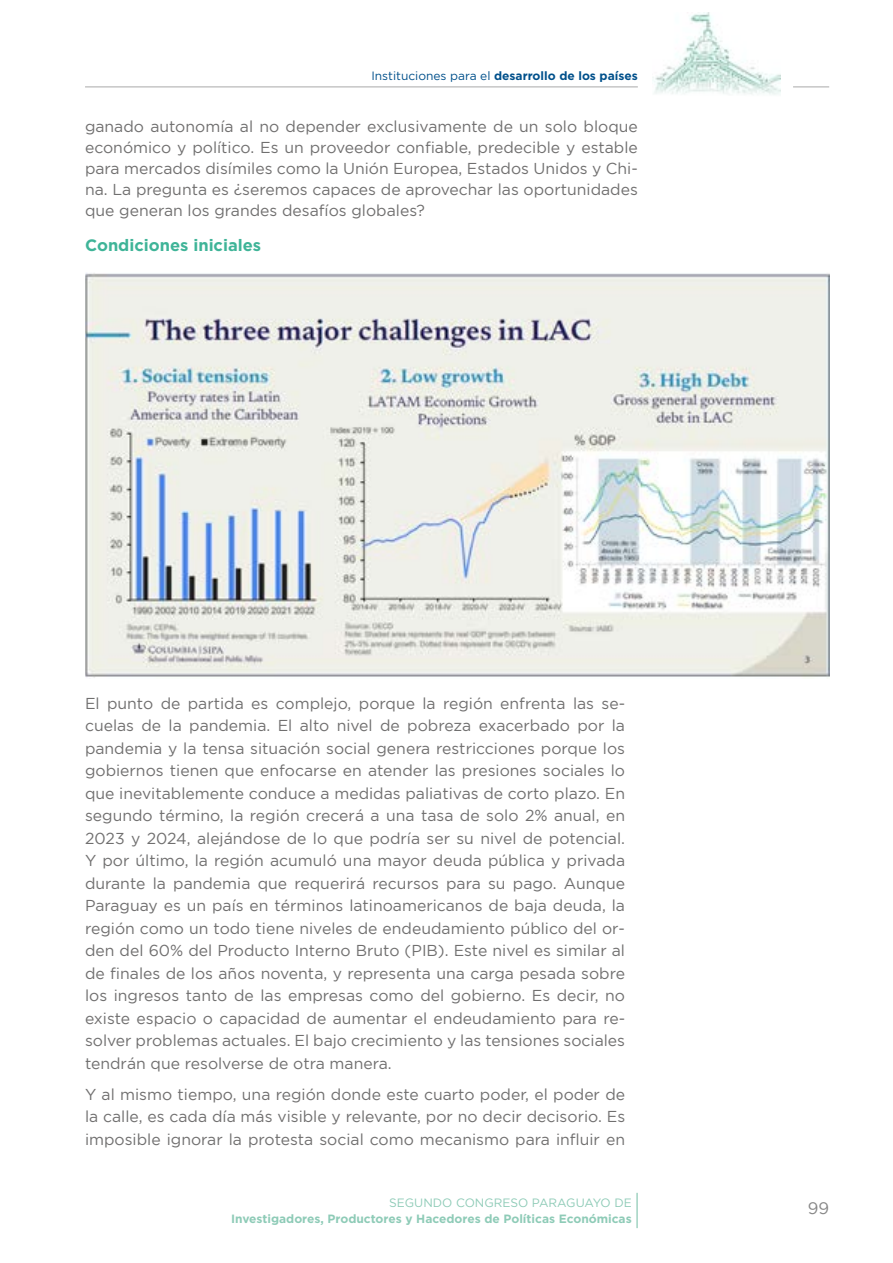
<style>
.page{position:relative;width:893px;height:1263px;background:#fff}
.page>*{position:absolute;margin:0;border:0;box-sizing:border-box;transform-origin:0 0}
.t1{font:700 16.5px "Homepage Baukasten";color:#3fb498}
.t2{font:16.5px "Homepage Baukasten";color:#878787}
.t3{font:15.75px/22.5px "Homepage Baukasten";color:#706f6f;text-align:justify}
.t4{font:700 12px "Homepage Baukasten";color:#8ecbb7}
.t5{font:700 12px "Homepage Baukasten";color:#00508b}
.t6{font:12px "Homepage Baukasten";color:#8ecbb7}
.s1{font-weight:400}
</style>
<div class="page">
<hr style="left:636px;top:1193px;width:2px;height:35px;background:#a1d3c2">
<img style="left:653px;top:13px;width:128px;height:82px">
<hr style="left:85px;top:86px;width:553px;height:2px;background:#c6c6c6">
<hr style="left:793px;top:86px;width:36px;height:2px;background:#c6c6c6">
<img style="left:85px;top:273px;width:744px;height:405px">
<p class="t5" style="left:371px;top:69px;width:268px"><span class="s1">Instituciones para el</span> desarrollo de los países</p>
<p class="t3" style="left:85px;top:116px;width:554px;line-height:21px">ganado autonomía al no depender exclusivamente de un solo bloque económico y político. Es un proveedor confiable, predecible y estable para mercados disímiles como la Unión Europea, Estados Unidos y Chi&shy;na. La pregunta es ¿seremos capaces de aprovechar las oportunidades que generan los grandes desafíos globales?</p>
<p class="t1" style="left:85px;top:235px;width:178px">Condiciones iniciales</p>
<p class="t3" style="left:85px;top:691px;width:542px">El punto de partida es complejo, porque la región enfrenta las se&shy;cuelas de la pandemia. El alto nivel de pobreza exacerbado por la pandemia y la tensa situación social genera restricciones porque los gobiernos tienen que enfocarse en atender las presiones sociales lo que inevitablemente conduce a medidas paliativas de corto plazo. En segundo término, la región crecerá a una tasa de solo 2% anual, en 2023 y 2024, alejándose de lo que podría ser su nivel de potencial.<br>Y por último, la región acumuló una mayor deuda pública y privada durante la pandemia que requerirá recursos para su pago. Aunque Paraguay es un país en términos latinoamericanos de baja deuda, la región como un todo tiene niveles de endeudamiento público del or&shy;den del 60% del Producto Interno Bruto (PIB). Este nivel es similar al de finales de los años noventa, y representa una carga pesada sobre los ingresos tanto de las empresas como del gobierno. Es decir, no existe espacio o capacidad de aumentar el endeudamiento para re&shy;solver problemas actuales. El bajo crecimiento y las tensiones sociales tendrán que resolverse de otra manera.</p>
<p class="t3" style="left:85px;top:1083px;width:542px">Y al mismo tiempo, una región donde este cuarto poder, el poder de la calle, es cada día más visible y relevante, por no decir decisorio. Es imposible ignorar la protesta social como mecanismo para influir en</p>
<p class="t6" style="left:389px;top:1196px;width:244px">SEGUNDO CONGRESO PARAGUAYO DE</p>
<p class="t4" style="left:231px;top:1212px;width:402px">Investigadores, Productores y Hacedores de Políticas Económicas</p>
<p class="t2" style="left:808px;top:1199px;width:23px">99</p>
</div>
